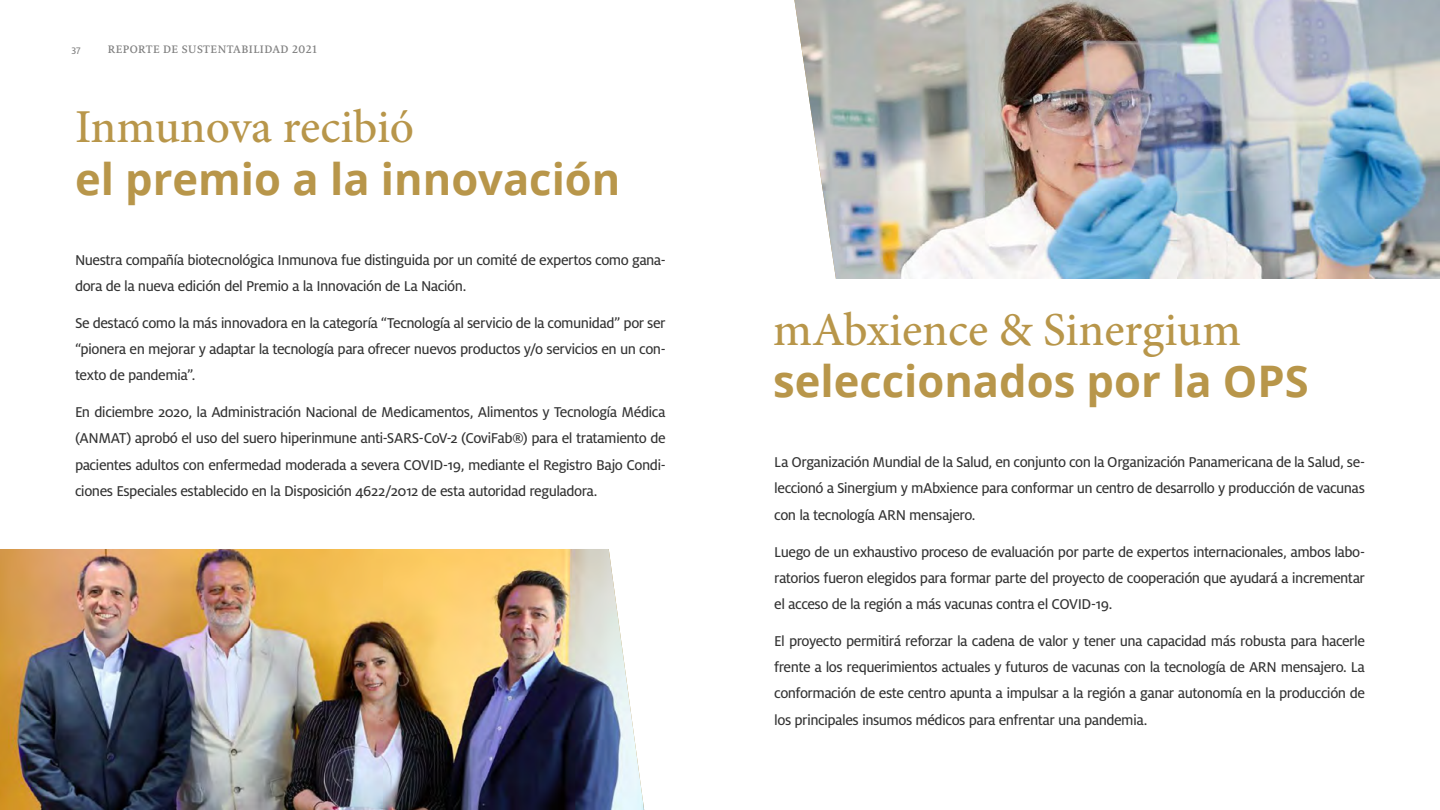
<style>
.page{position:relative;width:1440px;height:810px;background:#fff}
.page>*{position:absolute;margin:0;border:0;box-sizing:border-box;transform-origin:0 0}
.t1{font:500 47.25px "Minion Pro";color:#b8964a}
.t2{font:700 43.5px "Open Sans";color:#b8964a}
.t3{font:15.75px/26.2px "Milo OT Text";letter-spacing:-.035em;color:#333;text-align:justify}
.t4{font:500 12px "Milo Serif OT";letter-spacing:.04em;color:#818181}
.t5{font:10.5px "Milo OT Text";color:#818181}
</style>
<div class="page">
<img style="left:0;top:549px;width:644px;height:261px">
<img style="left:794px;top:0;width:646px;height:279px">
<p class="t5" style="left:71px;top:45px;width:11px">37</p>
<p class="t4" style="left:108px;top:43px;width:211px">REPORTE DE SUSTENTABILIDAD 2021</p>
<h1 class="t1" style="left:75px;top:95px;width:341px">Inmunova recibió</h1>
<h2 class="t2" style="left:75px;top:148px;width:547px">el premio a la innovación</h2>
<p class="t3" style="left:75px;top:247px;width:592px">Nuestra compañía biotecnológica Inmunova fue distinguida por un comité de expertos como gana&shy;dora de la nueva edición del Premio a la Innovación de La Nación.</p>
<p class="t3" style="left:75px;top:310px;width:592px">Se destacó como la más innovadora en la categoría “Tecnología al servicio de la comunidad” por ser “pionera en mejorar y adaptar la tecnología para ofrecer nuevos productos y/o servicios en un con&shy;texto de pandemia”.</p>
<p class="t3" style="left:75px;top:399px;width:592px">En diciembre 2020, la Administración Nacional de Medicamentos, Alimentos y Tecnología Médica (ANMAT) aprobó el uso del suero hiperinmune anti-SARS-CoV-2 (CoviFab®) para el tratamiento de pacientes adultos con enfermedad moderada a severa COVID-19, mediante el Registro Bajo Condi&shy;ciones Especiales establecido en la Disposición 4622/2012 de esta autoridad reguladora.</p>
<h1 class="t1" style="left:773px;top:298px;width:469px">mAbxience &amp; Sinergium</h1>
<h2 class="t2" style="left:773px;top:351px;width:537px">seleccionados por la OPS</h2>
<p class="t3" style="left:774px;top:449px;width:592px">La Organización Mundial de la Salud, en conjunto con la Organización Panamericana de la Salud, se&shy;leccionó a Sinergium y mAbxience para conformar un centro de desarrollo y producción de vacunas con la tecnología ARN mensajero.</p>
<p class="t3" style="left:774px;top:539px;width:592px">Luego de un exhaustivo proceso de evaluación por parte de expertos internacionales, ambos labo&shy;ratorios fueron elegidos para formar parte del proyecto de cooperación que ayudará a incrementar el acceso de la región a más vacunas contra el COVID-19.</p>
<p class="t3" style="left:774px;top:628px;width:592px">El proyecto permitirá reforzar la cadena de valor y tener una capacidad más robusta para hacerle frente a los requerimientos actuales y futuros de vacunas con la tecnología de ARN mensajero. La conformación de este centro apunta a impulsar a la región a ganar autonomía en la producción de los principales insumos médicos para enfrentar una pandemia.</p>
</div>
